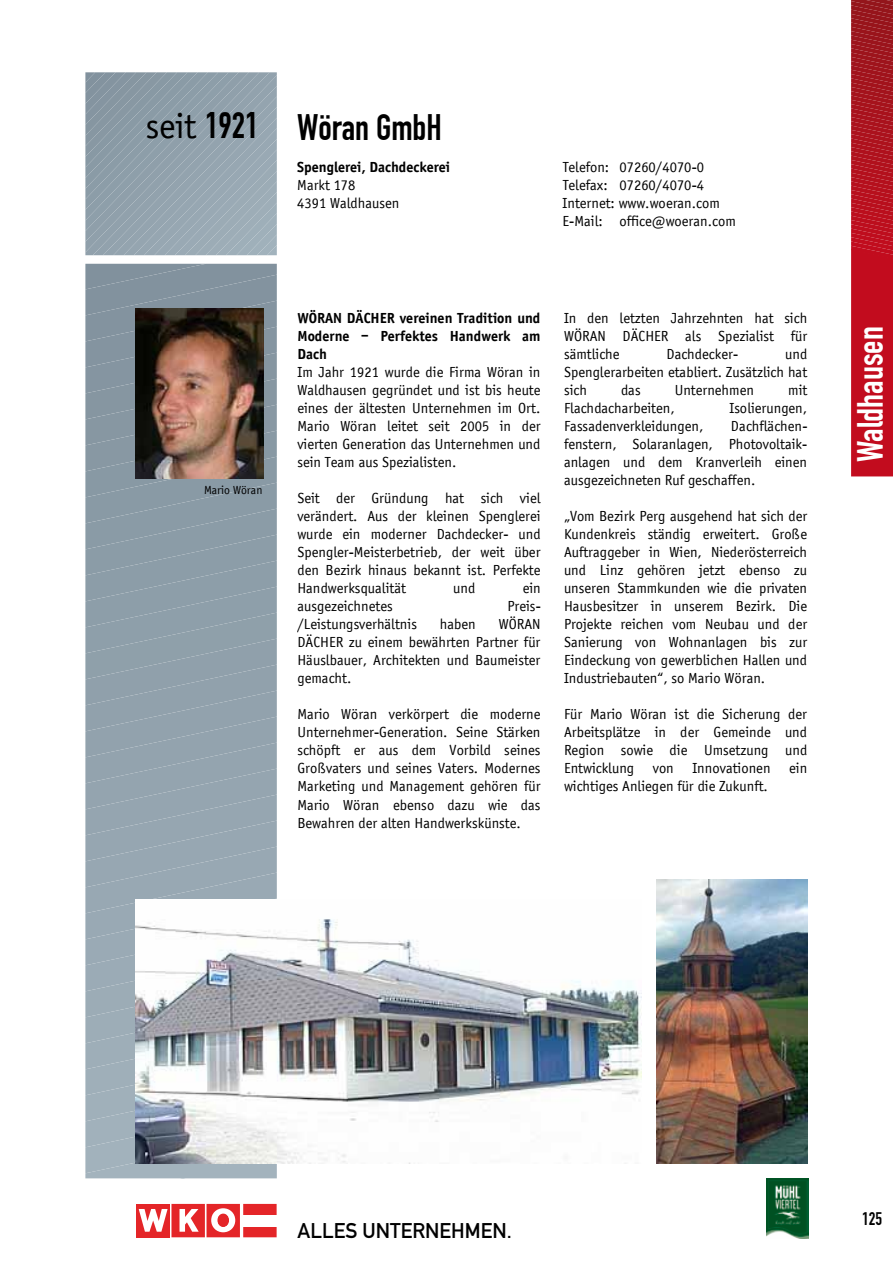
<style>
.page{position:relative;width:893px;height:1263px;background:#fff}
.page>*{position:absolute;margin:0;border:0;box-sizing:border-box;transform-origin:0 0}
.t1{font:36px "DIN Engschrift";color:#000}
.t2{font:36px "DIN Engschrift";color:#fff}
.t3{font:21px "DIN Mittelschrift";color:#000}
.t4{font:18px "DIN Engschrift";color:#000}
.t5{font:15px/18px "Officina San Boo";color:#000;text-align:justify}
.t6{font:15px/18px "Officina San Bol";color:#000;text-align:justify}
.t7{font:12.15px "Officina San Boo";color:#000}
.s1{font-family:"Officina San Boo"}
.s2{font-family:"Helvetica Neue";font-weight:700;font-stretch:condensed;font-size:15px}
</style>
<div class="page">
<svg style="left:851px;top:0;width:42px;height:476px;background:#b71422"></svg>
<svg style="left:136px;top:1204px;width:141px;height:34px"></svg>
<div style="left:243px;top:1215px;width:34px;height:11px;background:#fff"></div>
<svg style="left:85px;top:72px;width:192px;height:183px;background:#95a5af"></svg>
<svg style="left:85px;top:264px;width:192px;height:914px;background:#91a1ac"></svg>
<img style="left:766px;top:1178px;width:43px;height:60px">
<img style="left:136px;top:899px;width:505px;height:264px">
<img style="left:657px;top:879px;width:150px;height:284px">
<img style="left:136px;top:309px;width:128px;height:170px">
<h1 class="t1" style="left:146px;top:106px;width:298px"><span class="s1">seit</span> 1921 Wöran GmbH</h1>
<p class="t6" style="left:297px;top:158px;width:154px">Spenglerei, Dachdeckerei</p>
<p class="t5" style="left:297px;top:177px;width:104px">Markt 178<br>4391 Waldhausen</p>
<p class="t5" style="left:563px;top:159px;width:175px;text-align:left">Telefon: 07260/4070-0<br>Telefax: 07260/4070-4<br>Internet: www.woeran.com<br>E-Mail: office@woeran.com</p>
<p class="t7" style="left:204px;top:483px;width:60px">Mario Wöran</p>
<p class="t6" style="left:297px;top:309px;width:244px">WÖRAN DÄCHER vereinen Tradition und Moderne – Perfektes Handwerk am Dach</p>
<p class="t5" style="left:297px;top:363px;width:245px">Im Jahr 1921 wurde die Firma Wöran in Waldhausen gegründet und ist bis heute eines der ältesten Unternehmen im Ort.<br>Mario Wöran leitet seit 2005 in der vierten Generation das Unternehmen und sein Team aus Spezialisten.</p>
<p class="t5" style="left:297px;top:489px;width:245px">Seit der Gründung hat sich viel verändert. Aus der kleinen Spenglerei wurde ein moderner Dachdecker- und Spengler-Meisterbetrieb, der weit über den Bezirk hinaus bekannt ist. Perfekte Handwerksqualität</p>
<p class="t5" style="left:453px;top:579px;width:24px">und</p>
<p class="t5" style="left:523px;top:579px;width:19px">ein</p>
<p class="t5" style="left:297px;top:597px;width:97px">ausgezeichnetes</p>
<p class="t5" style="left:508px;top:597px;width:35px">Preis-</p>
<p class="t5" style="left:297px;top:615px;width:121px">/Leistungsverhältnis</p>
<p class="t5" style="left:440px;top:615px;width:37px">haben</p>
<p class="t5" style="left:297px;top:615px;width:245px;text-indent:201px">WÖRAN DÄCHER zu einem bewährten Partner für Häuslbauer, Architekten und Baumeister gemacht.</p>
<p class="t5" style="left:297px;top:705px;width:245px">Mario Wöran verkörpert die moderne Unternehmer-Generation. Seine Stärken schöpft er aus dem Vorbild seines Großvaters und seines Vaters. Modernes Marketing und Management gehören für Mario Wöran ebenso dazu wie das Bewahren der alten Handwerkskünste.</p>
<p class="t5" style="left:564px;top:309px;width:245px">In den letzten Jahrzehnten hat sich WÖRAN DÄCHER als Spezialist für sämtliche</p>
<p class="t5" style="left:564px;top:345px;width:245px;text-indent:221px">und Spenglerarbeiten etabliert. Zusätzlich hat sich</p>
<p class="t5" style="left:666px;top:345px;width:73px">Dachdecker-</p>
<p class="t5" style="left:621px;top:381px;width:21px">das</p>
<p class="t5" style="left:675px;top:381px;width:81px">Unternehmen</p>
<p class="t5" style="left:788px;top:381px;width:21px">mit</p>
<p class="t5" style="left:564px;top:399px;width:112px">Flachdacharbeiten,</p>
<p class="t5" style="left:729px;top:399px;width:79px">Isolierungen,</p>
<p class="t5" style="left:564px;top:417px;width:141px">Fassadenverkleidungen,</p>
<p class="t5" style="left:564px;top:417px;width:245px;text-indent:167px">Dachflächen&shy;fenstern, Solaranlagen, Photovoltaik&shy;anlagen und dem Kranverleih einen ausgezeichneten Ruf geschaffen.</p>
<p class="t5" style="left:564px;top:507px;width:245px">„Vom Bezirk Perg ausgehend hat sich der Kundenkreis ständig erweitert. Große Auftraggeber in Wien, Niederösterreich und Linz gehören jetzt ebenso zu unseren Stammkunden wie die privaten Hausbesitzer in unserem Bezirk. Die Projekte reichen vom Neubau und der Sanierung von Wohnanlagen bis zur Eindeckung von gewerblichen Hallen und Industriebauten“, so Mario Wöran.</p>
<p class="t5" style="left:564px;top:705px;width:245px">Für Mario Wöran ist die Sicherung der Arbeitsplätze in der Gemeinde und Region sowie die Umsetzung und Entwicklung von Innovationen</p>
<p class="t5" style="left:789px;top:760px;width:19px">ein</p>
<p class="t5" style="left:564px;top:777px;width:205px">wichtiges Anliegen für die Zukunft.</p>
<h1 class="t2" style="left:849px;top:462px;width:138px;rotate:-90deg">Waldhausen</h1>
<h2 class="t3" style="left:298px;top:1218px;width:216px">ALLES UNTERNEHMEN.</h2>
<p class="t4" style="left:862px;top:1208px;width:22px">125<span class="s2">10</span></p>
</div>
